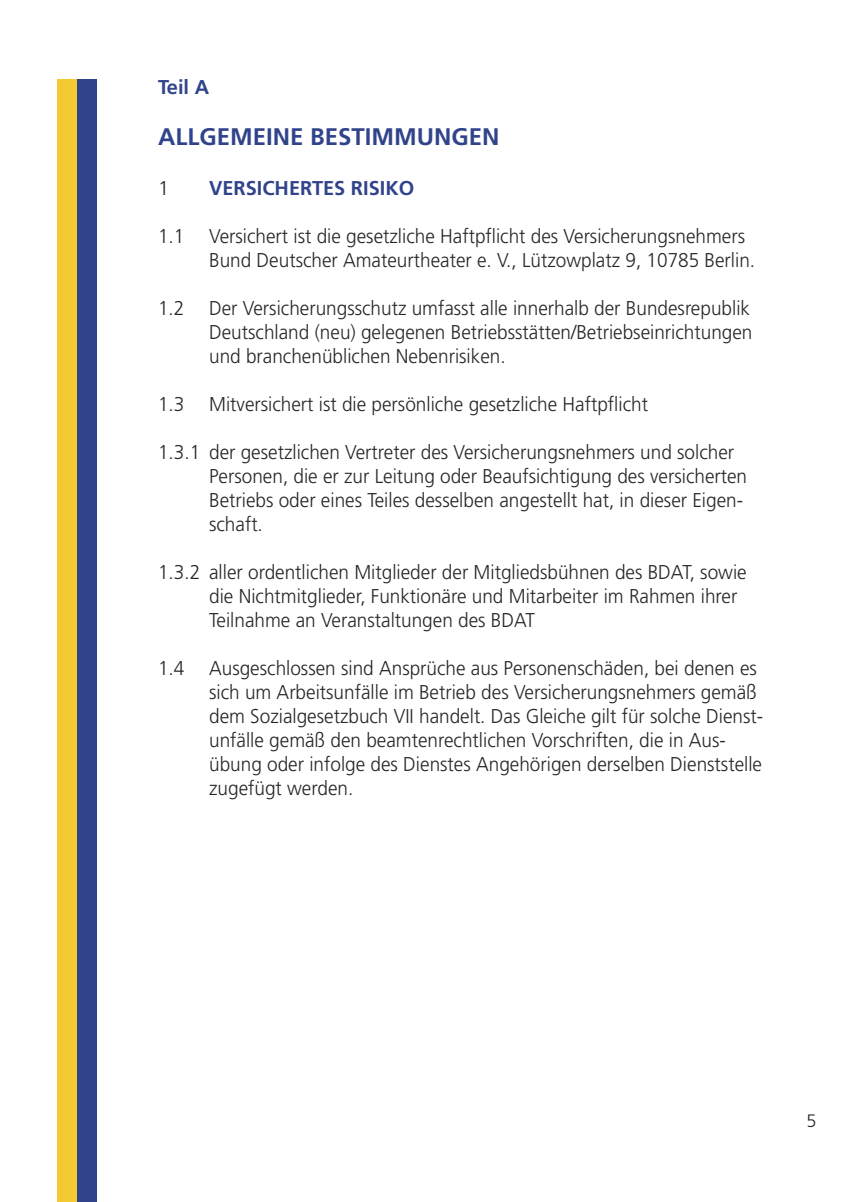
<style>
.page{position:relative;width:851px;height:1202px;background:#fff}
.page>*{position:absolute;margin:0;border:0;box-sizing:border-box;transform-origin:0 0}
.t1{font:700 24px "Frutiger";color:#31448b}
.t2{font:300 20px/24px "Frutiger";color:#272627;scale:.95 1}
.t3{font:700 20px "Frutiger";color:#31448b}
.t4{font:300 20px "Frutiger";color:#272627}
.t5{font:300 18px "Frutiger";color:#272627}
</style>
<div class="page">
<div style="left:77px;top:79px;width:19px;height:1123px;background:#31448b"></div>
<div style="left:57px;top:79px;width:20px;height:1123px;background:#f3ca32"></div>
<p class="t3" style="left:158px;top:79px;width:53px">Teil A</p>
<p class="t1" style="left:158px;top:127px;width:343px">ALLGEMEINE BESTIMMUNGEN</p>
<p class="t4" style="left:158px;top:180px;width:13px">1</p>
<p class="t3" style="left:209px;top:180px;width:206px">VERSICHERTES RISIKO</p>
<p class="t2" style="left:209px;top:226px;width:576px;text-indent:-51px">1.1 Versichert ist die gesetzliche Haftpflicht des Versicherungsnehmers<br>Bund Deutscher Amateurtheater e. V., Lützowplatz 9, 10785 Berlin.</p>
<p class="t2" style="left:209px;top:298px;width:573px;text-indent:-51px">1.2 Der Versicherungsschutz umfasst alle innerhalb der Bundesrepublik<br>Deutschland (neu) gelegenen Betriebsstätten/Betriebseinrichtungen und branchenüblichen Nebenrisiken.</p>
<p class="t2" style="left:158px;top:394px;width:517px">1.3 Mitversichert ist die persönliche gesetzliche Haftpflicht</p>
<p class="t2" style="left:209px;top:442px;width:567px;text-indent:-51px">1.3.1 der gesetzlichen Vertreter des Versicherungsnehmers und solcher Personen, die er zur Leitung oder Beaufsichtigung des versicherten Betriebs oder eines Teiles desselben angestellt hat, in dieser Eigen&shy;schaft.</p>
<p class="t2" style="left:209px;top:562px;width:567px;text-indent:-51px">1.3.2 aller ordentlichen Mitglieder der Mitgliedsbühnen des BDAT, sowie die Nichtmitglieder, Funktionäre und Mitarbeiter im Rahmen ihrer<br>Teilnahme an Veranstaltungen des BDAT</p>
<p class="t2" style="left:209px;top:658px;width:584px;text-indent:-51px">1.4 Ausgeschlossen sind Ansprüche aus Personenschäden, bei denen es sich um Arbeitsunfälle im Betrieb des Versicherungsnehmers gemäß dem Sozialgesetzbuch VII handelt. Das Gleiche gilt für solche Dienst&shy;unfälle gemäß den beamtenrechtlichen Vorschriften, die in Aus&shy;übung oder infolge des Dienstes Angehörigen derselben Dienststelle zugefügt werden.</p>
<p class="t5" style="left:806px;top:1114px;width:12px">5</p>
</div>
